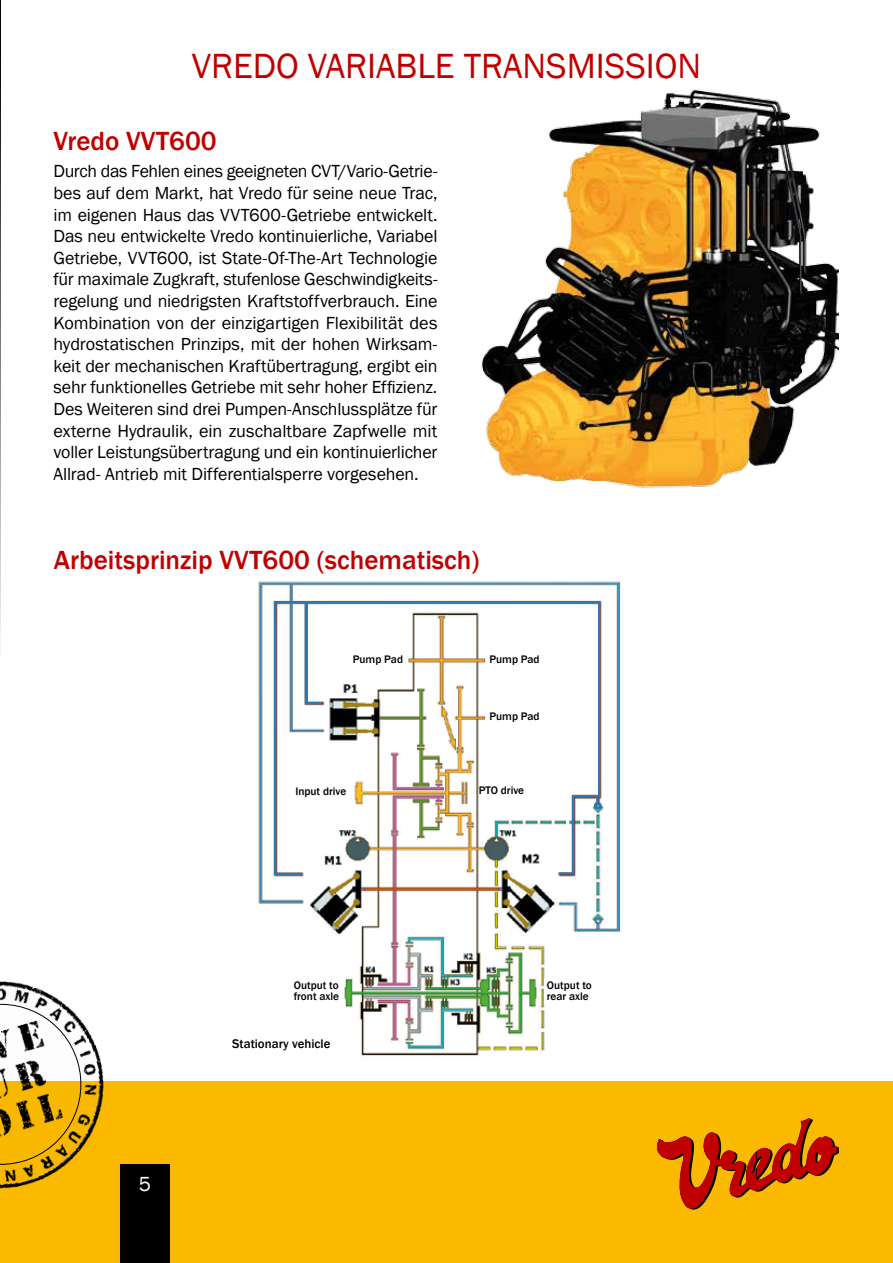
<style>
.page{position:relative;width:893px;height:1263px;background:#fff}
.page>*{position:absolute;margin:0;border:0;box-sizing:border-box;transform-origin:0 0}
.t1{font:36px "Franklin Gothic";color:#c00000}
.t2{font:500 27px "Franklin Gothic";color:#c00000}
.t3{font:21px "Franklin Gothic";color:#fff}
.t4{font:18px/21.6px "Franklin Gothic";letter-spacing:-.01em;color:#000;text-align:justify}
.t5{font:500 12.9px "Franklin Gothic";color:#000}
.t6{font:500 11.25px/11.2px "Franklin Gothic";color:#000}
</style>
<div class="page">
<div style="left:0;top:1081px;width:893px;height:182px;background:#fbba00"></div>
<div style="left:120px;top:1164px;width:50px;height:99px;background:#000"></div>
<svg style="left:657px;top:1118px;width:182px;height:92px"></svg>
<img style="left:481px;top:89px;width:358px;height:399px">
<img style="left:0;top:981px;width:104px;height:208px">
<svg style="left:0;top:994px;width:90px;height:181px"></svg>
<img style="left:0;top:0;width:1px;height:650px">
<img style="left:258px;top:581px;width:363px;height:475px">
<svg style="left:273px;top:600px;width:328px;height:276px"></svg>
<svg style="left:304px;top:600px;width:20px;height:105px"></svg>
<svg style="left:596px;top:796px;width:3px;height:6px"></svg>
<div style="left:594px;top:802px;width:7px;height:7px;border:2px solid #287ab2;border-radius:50%"></div>
<div style="left:287px;top:779px;width:67px;height:27px;background:#fff"></div>
<div style="left:254px;top:978px;width:88px;height:26px;background:#fff"></div>
<div style="left:545px;top:978px;width:98px;height:26px;background:#fff"></div>
<h1 class="t1" style="left:192px;top:44px;width:511px">VREDO VARIABLE TRANSMISSION</h1>
<h2 class="t2" style="left:54px;top:124px;width:165px">Vredo VVT600</h2>
<p class="t4" style="left:54px;top:161px;width:385px">Durch das Fehlen eines geeigneten CVT/Vario-Getrie&shy;bes auf dem Markt, hat Vredo für seine neue Trac, im eigenen Haus das VVT600-Getriebe entwickelt.<br>Das neu entwickelte Vredo kontinuierliche, Variabel Getriebe, VVT600, ist State-Of-The-Art Technologie für maximale Zugkraft, stufenlose Geschwindigkeits&shy;regelung und niedrigsten Kraftstoffverbrauch. Eine Kombination von der einzigartigen Flexibilität des hydrostatischen Prinzips, mit der hohen Wirksam&shy;keit der mechanischen Kraftübertragung, ergibt ein sehr funktionelles Getriebe mit sehr hoher Effizienz.<br>Des Weiteren sind drei Pumpen-Anschlussplätze für externe Hydraulik, ein zuschaltbare Zapfwelle mit voller Leistungsübertragung und ein kontinuierlicher Allrad- Antrieb mit Differentialsperre vorgesehen.</p>
<h2 class="t2" style="left:54px;top:543px;width:427px">Arbeitsprinzip VVT600 (schematisch)</h2>
<p class="t6" style="left:353px;top:654px;width:52px">Pump Pad</p>
<p class="t6" style="left:489px;top:654px;width:52px">Pump Pad</p>
<p class="t6" style="left:295px;top:786px;width:52px">Input drive</p>
<p class="t6" style="left:489px;top:711px;width:52px">Pump Pad</p>
<p class="t6" style="left:479px;top:785px;width:47px">PTO drive</p>
<p class="t6" style="left:294px;top:979px;width:47px">Output to front axle</p>
<p class="t6" style="left:547px;top:979px;width:46px">Output to rear axle</p>
<p class="t3" style="left:139px;top:1171px;width:14px">5</p>
<p class="t5" style="left:232px;top:1036px;width:100px">Stationary vehicle</p>
</div>
